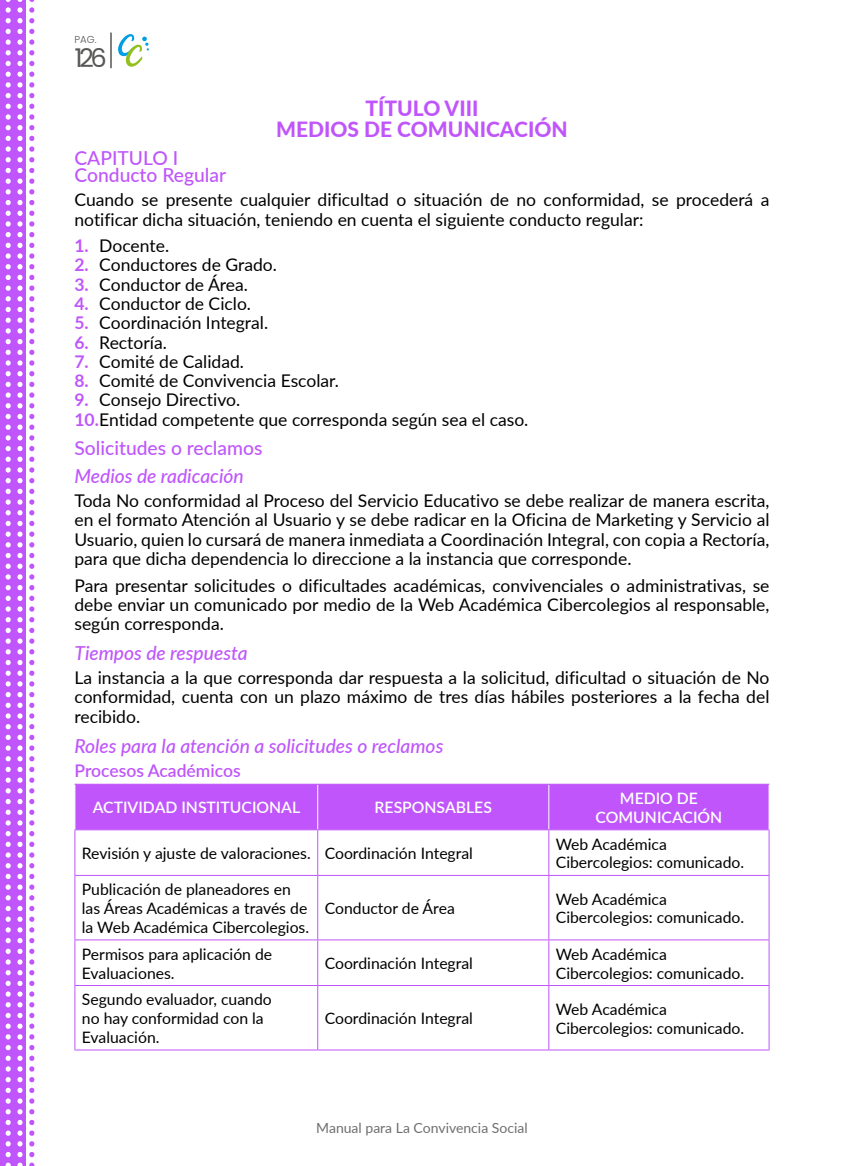
<style>
.page{position:relative;width:844px;height:1166px;background:#fff}
.page>*{position:absolute;margin:0;border:0;box-sizing:border-box;transform-origin:0 0}
.t1{font:25.72px "Poppins";color:#575756}
.t2{font:800 21px/21px "Lato";color:#bf55fb;text-align:center}
.t3{font:italic 500 19.25px "Lato";color:#bf55fb}
.t4{font:500 19.25px/17.5px "Lato";color:#bf55fb}
.t5{font:17.5px/19.2px "Lato";color:#000;text-align:justify}
.t6{font:600 17.5px "Lato";color:#bf55fb}
.t7{font:15.75px/18.9px "Lato";color:#000}
.t8{font:600 15.75px/18.9px "Lato";color:#fff;text-align:center}
.t9{font:14px "Lato";color:#706f6f}
.t10{font:300 10.15px "Poppins";color:#575756}
.s1{font-weight:700;color:#bf55fb}
</style>
<div class="page">
<div style="left:0;top:0;width:26px;height:1166px;background:#bf55fb"></div>
<svg style="left:29px;top:0;width:5px;height:1166px"></svg>
<svg style="left:17px;top:0;width:6px;height:1166px"></svg>
<svg style="left:6px;top:0;width:5px;height:1166px"></svg>
<hr style="left:111px;top:33px;width:1px;height:35px;background:#000">
<svg style="left:118px;top:34px;width:31px;height:33px"></svg>
<div style="left:75px;top:785px;width:693px;height:44px;background:#bf55fb"></div>
<svg style="left:75px;top:830px;width:693px;height:219px"></svg>
<hr style="left:317px;top:785px;width:1px;height:44px;background:#fff">
<hr style="left:548px;top:785px;width:1px;height:44px;background:#fff">
<hr style="left:74px;top:830px;width:1px;height:45px;background:#bf55fb">
<hr style="left:317px;top:830px;width:1px;height:45px;background:#bf55fb">
<hr style="left:548px;top:830px;width:1px;height:45px;background:#bf55fb">
<hr style="left:768px;top:830px;width:1px;height:45px;background:#bf55fb">
<hr style="left:74px;top:875px;width:243px;height:1px;background:#bf55fb">
<hr style="left:74px;top:876px;width:1px;height:63px;background:#bf55fb">
<hr style="left:317px;top:875px;width:231px;height:1px;background:#bf55fb">
<hr style="left:317px;top:876px;width:1px;height:63px;background:#bf55fb">
<hr style="left:548px;top:875px;width:221px;height:1px;background:#bf55fb">
<hr style="left:548px;top:876px;width:1px;height:63px;background:#bf55fb">
<hr style="left:768px;top:876px;width:1px;height:63px;background:#bf55fb">
<hr style="left:74px;top:939px;width:243px;height:1px;background:#bf55fb">
<hr style="left:74px;top:940px;width:1px;height:45px;background:#bf55fb">
<hr style="left:317px;top:939px;width:231px;height:1px;background:#bf55fb">
<hr style="left:317px;top:940px;width:1px;height:45px;background:#bf55fb">
<hr style="left:548px;top:939px;width:221px;height:1px;background:#bf55fb">
<hr style="left:548px;top:940px;width:1px;height:45px;background:#bf55fb">
<hr style="left:768px;top:940px;width:1px;height:45px;background:#bf55fb">
<hr style="left:74px;top:985px;width:243px;height:1px;background:#bf55fb">
<hr style="left:74px;top:986px;width:1px;height:63px;background:#bf55fb">
<hr style="left:317px;top:985px;width:231px;height:1px;background:#bf55fb">
<hr style="left:317px;top:986px;width:1px;height:63px;background:#bf55fb">
<hr style="left:548px;top:985px;width:221px;height:1px;background:#bf55fb">
<hr style="left:548px;top:986px;width:1px;height:63px;background:#bf55fb">
<hr style="left:768px;top:986px;width:1px;height:63px;background:#bf55fb">
<hr style="left:74px;top:1049px;width:243px;height:1px;background:#bf55fb">
<hr style="left:317px;top:1049px;width:231px;height:1px;background:#bf55fb">
<hr style="left:548px;top:1049px;width:221px;height:1px;background:#bf55fb">
<hr style="left:74px;top:784px;width:243px;height:1px;background:#bf55fb">
<hr style="left:317px;top:784px;width:231px;height:1px;background:#bf55fb">
<hr style="left:548px;top:784px;width:221px;height:1px;background:#bf55fb">
<hr style="left:74px;top:829px;width:243px;height:1px;background:#bf55fb">
<hr style="left:317px;top:829px;width:231px;height:1px;background:#bf55fb">
<hr style="left:548px;top:829px;width:221px;height:1px;background:#bf55fb">
<p class="t10" style="left:74px;top:34px;width:24px">PAG.</p>
<h1 class="t1" style="left:74px;top:43px;width:34px">126</h1>
<p class="t2" style="left:276px;top:97px;width:293px">TÍTULO VIII<br>MEDIOS DE COMUNICACIÓN</p>
<p class="t4" style="left:74px;top:148px;width:153px">CAPITULO I<br>Conducto Regular</p>
<p class="t5" style="left:74px;top:190px;width:696px">Cuando se presente cualquier dificultad o situación de no conformidad, se procederá a notificar dicha situación, teniendo en cuenta el siguiente conducto regular:</p>
<p class="t5" style="left:74px;top:235px;width:96px"><span class="s1">1.</span> Docente.</p>
<p class="t5" style="left:74px;top:255px;width:204px"><span class="s1">2.</span> Conductores de Grado.</p>
<p class="t5" style="left:74px;top:274px;width:175px"><span class="s1">3.</span> Conductor de Área.</p>
<p class="t5" style="left:74px;top:293px;width:178px"><span class="s1">4.</span> Conductor de Ciclo.</p>
<p class="t5" style="left:74px;top:312px;width:195px"><span class="s1">5.</span> Coordinación Integral.</p>
<p class="t5" style="left:74px;top:332px;width:94px"><span class="s1">6.</span> Rectoría.</p>
<p class="t5" style="left:74px;top:351px;width:171px"><span class="s1">7.</span> Comité de Calidad.</p>
<p class="t5" style="left:74px;top:370px;width:266px"><span class="s1">8.</span> Comité de Convivencia Escolar.</p>
<p class="t5" style="left:74px;top:389px;width:455px"><span class="s1">9.</span> Consejo Directivo.<br><span class="s1">10.</span>Entidad competente que corresponda según sea el caso.</p>
<p class="t4" style="left:74px;top:439px;width:189px">Solicitudes o reclamos</p>
<p class="t3" style="left:74px;top:462px;width:171px">Medios de radicación</p>
<p class="t5" style="left:74px;top:490px;width:696px">Toda No conformidad al Proceso del Servicio Educativo se debe realizar de manera escrita, en el formato Atención al Usuario y se debe radicar en la Oficina de Marketing y Servicio al Usuario, quien lo cursará de manera inmediata a Coordinación Integral, con copia a Rectoría, para que dicha dependencia lo direccione a la instancia que corresponde.</p>
<p class="t5" style="left:74px;top:575px;width:696px">Para presentar solicitudes o dificultades académicas, convivenciales o administrativas, se debe enviar un comunicado por medio de la Web Académica Cibercolegios al responsable, según corresponda.</p>
<p class="t3" style="left:74px;top:639px;width:175px">Tiempos de respuesta</p>
<p class="t5" style="left:74px;top:667px;width:696px">La instancia a la que corresponda dar respuesta a la solicitud, dificultad o situación de No conformidad, cuenta con un plazo máximo de tres días hábiles posteriores a la fecha del recibido.</p>
<p class="t3" style="left:74px;top:732px;width:370px">Roles para la atención a solicitudes o reclamos</p>
<p class="t6" style="left:74px;top:758px;width:168px">Procesos Académicos</p>
<p class="t8" style="left:93px;top:797px;width:209px">ACTIVIDAD INSTITUCIONAL</p>
<p class="t8" style="left:374px;top:797px;width:119px">RESPONSABLES</p>
<p class="t8" style="left:595px;top:788px;width:128px">MEDIO DE<br>COMUNICACIÓN</p>
<p class="t7" style="left:82px;top:843px;width:392px">Revisión y ajuste de valoraciones. Coordinación Integral</p>
<p class="t7" style="left:555px;top:833px;width:190px">Web Académica<br>Cibercolegios: comunicado.</p>
<p class="t7" style="left:82px;top:879px;width:229px">Publicación de planeadores en las Áreas Académicas a través de la Web Académica Cibercolegios.</p>
<p class="t7" style="left:324px;top:898px;width:132px">Conductor de Área</p>
<p class="t7" style="left:555px;top:889px;width:190px">Web Académica<br>Cibercolegios: comunicado.</p>
<p class="t7" style="left:82px;top:944px;width:192px">Permisos para aplicación de<br>Evaluaciones.</p>
<p class="t7" style="left:324px;top:953px;width:150px">Coordinación Integral</p>
<p class="t7" style="left:555px;top:944px;width:190px">Web Académica<br>Cibercolegios: comunicado.</p>
<p class="t7" style="left:82px;top:989px;width:191px">Segundo evaluador, cuando no hay conformidad con la<br>Evaluación.</p>
<p class="t7" style="left:324px;top:1008px;width:150px">Coordinación Integral</p>
<p class="t7" style="left:555px;top:999px;width:190px">Web Académica<br>Cibercolegios: comunicado.</p>
<p class="t9" style="left:316px;top:1117px;width:213px">Manual para La Convivencia Social</p>
</div>
